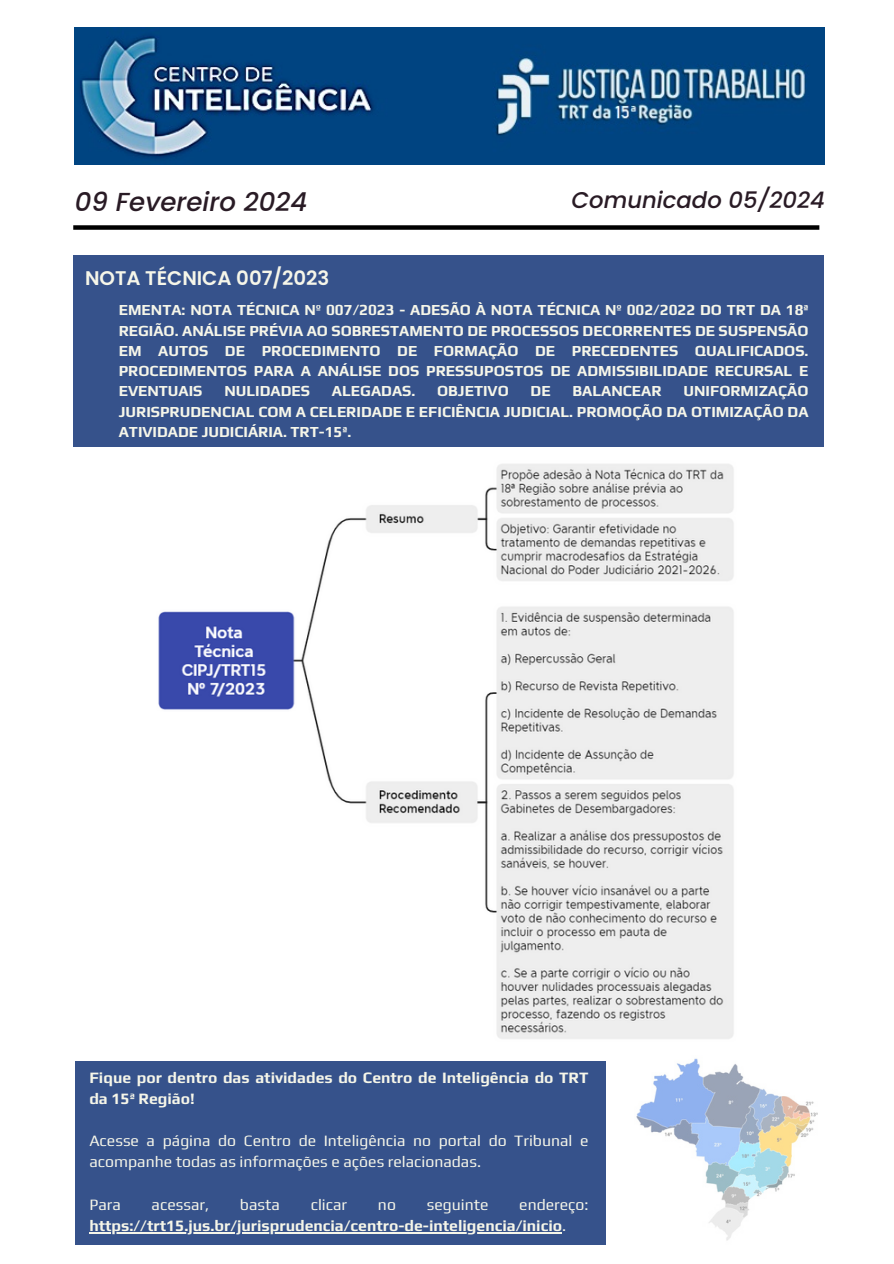
<style>
.page{position:relative;width:894px;height:1264px;background:#fff}
.page>*{position:absolute;margin:0;border:0;box-sizing:border-box;transform-origin:0 0}
.t1{font:italic 500 26.1px "Poppins";color:#291b25}
.t2{font:italic 500 22.8px "Poppins";color:#291b25}
.t3{font:600 19.8px "Poppins";color:#f6f6e9}
.t4{font:15.75px/21.1px "Play";color:#f6f6e9}
.t5{font:700 15.75px/21.1px "Play";color:#f6f6e9}
.t6{font:700 15.3px/20.2px "Play";color:#f6f6e9;text-align:justify}
.s1{font-weight:400}
</style>
<div class="page">
<div style="left:75px;top:1060px;width:530px;height:184px;background:#36528b"></div>
<div style="left:73px;top:255px;width:750px;height:192px;background:#36528b"></div>
<img style="left:75px;top:28px;width:749px;height:136px">
<img style="left:636px;top:1058px;width:182px;height:183px">
<div style="left:73px;top:225px;width:746px;height:5px;background:#000"></div>
<img style="left:158px;top:464px;width:576px;height:575px">
<hr style="left:89px;top:1231px;width:473px;height:2px;background:#f6f6e9">
<h2 class="t1" style="left:75px;top:184px;width:234px">09 Fevereiro 2024</h2>
<p class="t2" style="left:571px;top:184px;width:255px">Comunicado 05/2024</p>
<p class="t3" style="left:85px;top:264px;width:246px">NOTA TÉCNICA 007/2023</p>
<p class="t6" style="left:119px;top:300px;width:691px">EMENTA: NOTA TÉCNICA Nº 007/2023 - ADESÃO À NOTA TÉCNICA Nº 002/2022 DO TRT DA 18ª REGIÃO. ANÁLISE PRÉVIA AO SOBRESTAMENTO DE PROCESSOS DECORRENTES DE SUSPENSÃO EM AUTOS DE PROCEDIMENTO DE FORMAÇÃO DE PRECEDENTES QUALIFICADOS.<br>PROCEDIMENTOS PARA A ANÁLISE DOS PRESSUPOSTOS DE ADMISSIBILIDADE RECURSAL E EVENTUAIS</p>
<p class="t6" style="left:119px;top:381px;width:691px;text-indent:564px">UNIFORMIZAÇÃO JURISPRUDENCIAL COM A CELERIDADE E EFICIÊNCIA JUDICIAL. PROMOÇÃO DA OTIMIZAÇÃO DA ATIVIDADE JUDICIÁRIA. TRT-15ª.</p>
<p class="t6" style="left:224px;top:381px;width:87px">NULIDADES</p>
<p class="t6" style="left:332px;top:381px;width:85px">ALEGADAS.</p>
<p class="t6" style="left:437px;top:381px;width:73px">OBJETIVO</p>
<p class="t6" style="left:530px;top:381px;width:22px">DE</p>
<p class="t6" style="left:572px;top:381px;width:90px">BALANCEAR</p>
<h3 class="t5" style="left:89px;top:1066px;width:500px">Fique por dentro das atividades do Centro de Inteligência do TRT da 15ª Região!</h3>
<h4 class="t4" style="left:89px;top:1130px;width:500px">Acesse a página do Centro de Inteligência no portal do Tribunal e acompanhe todas as informações e ações relacionadas.</h4>
<p class="t4" style="left:89px;top:1193px;width:33px">Para</p>
<p class="t4" style="left:152px;top:1193px;width:59px">acessar,</p>
<p class="t4" style="left:240px;top:1193px;width:42px">basta</p>
<p class="t4" style="left:311px;top:1193px;width:38px">clicar</p>
<p class="t4" style="left:378px;top:1193px;width:19px">no</p>
<p class="t4" style="left:426px;top:1193px;width:63px">seguinte</p>
<p class="t4" style="left:519px;top:1193px;width:71px">endereço:</p>
<h5 class="t5" style="left:89px;top:1214px;width:478px">https://trt15.jus.br/jurisprudencia/centro-de-inteligencia/inicio<span class="s1">.</span></h5>
</div>
